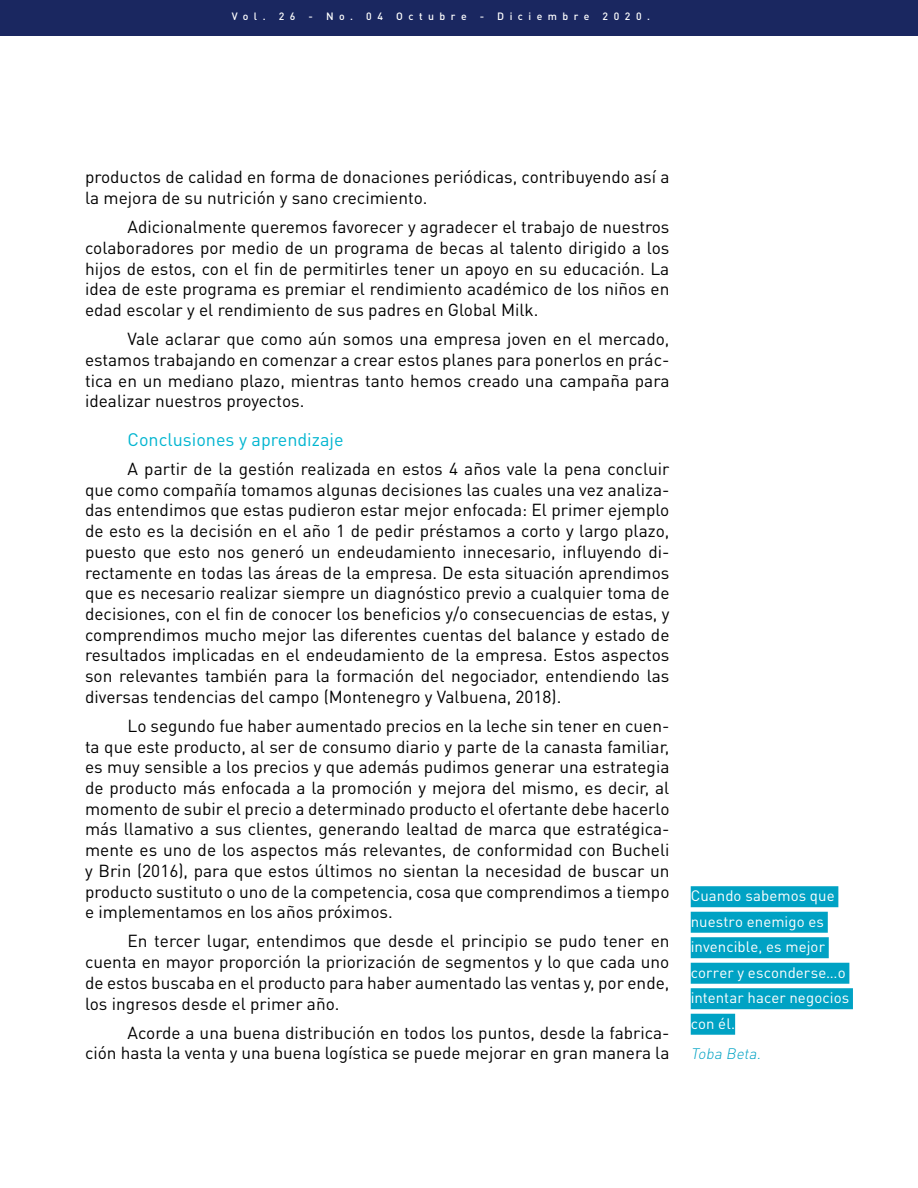
<style>
.page{position:relative;width:918px;height:1188px;background:#fff}
.page>*{position:absolute;margin:0;border:0;box-sizing:border-box;transform-origin:0 0}
.t1{font:18px "DIN Pro";color:#00b5d0}
.t2{font:17.25px/20.7px "DIN Pro";color:#000;text-align:justify}
.t3{font:15px/25.5px "DIN Pro";letter-spacing:.005em;color:#fff}
.t4{font:italic 300 15px "DIN Pro";color:#00a2c4}
.t5{font:500 10.5px "DIN Pro";letter-spacing:.525em;color:#fff}
</style>
<div class="page">
<div style="left:0;top:0;width:918px;height:36px;background:#1a2760"></div>
<div style="left:691px;top:886px;width:147px;height:21px;background:#00a2c4"></div>
<div style="left:691px;top:912px;width:137px;height:21px;background:#00a2c4"></div>
<div style="left:691px;top:937px;width:138px;height:21px;background:#00a2c4"></div>
<div style="left:691px;top:963px;width:158px;height:21px;background:#00a2c4"></div>
<div style="left:691px;top:988px;width:162px;height:21px;background:#00a2c4"></div>
<div style="left:691px;top:1014px;width:44px;height:21px;background:#00a2c4"></div>
<p class="t5" style="left:232px;top:9px;width:420px">Vol. 26 - No. 04 Octubre - Diciembre 2020.</p>
<p class="t2" style="left:85px;top:166px;width:586px">productos de calidad en forma de donaciones periódicas, contribuyendo así a la mejora de su nutrición y sano crecimiento.</p>
<p class="t2" style="left:85px;top:216px;width:586px;text-indent:43px">Adicionalmente queremos favorecer y agradecer el trabajo de nuestros colaboradores por medio de un programa de becas al talento dirigido a los hijos de estos, con el fin de permitirles tener un apoyo en su educación. La idea de este programa es premiar el rendimiento académico de los niños en edad escolar y el rendimiento de sus padres en Global Milk.</p>
<p class="t2" style="left:85px;top:328px;width:586px;text-indent:43px">Vale aclarar que como aún somos una empresa joven en el mercado, estamos trabajando en comenzar a crear estos planes para ponerlos en prác&shy;tica en un mediano plazo, mientras tanto hemos creado una campaña para idealizar nuestros proyectos.</p>
<p class="t1" style="left:128px;top:427px;width:218px">Conclusiones y aprendizaje</p>
<p class="t2" style="left:85px;top:458px;width:586px;text-indent:43px">A partir de la gestión realizada en estos 4 años vale la pena concluir que como compañía tomamos algunas decisiones las cuales una vez analiza&shy;das entendimos que estas pudieron estar mejor enfocada: El primer ejemplo de esto es la decisión en el año 1 de pedir préstamos a corto y largo plazo, puesto que esto nos generó un endeudamiento innecesario, influyendo di&shy;rectamente en todas las áreas de la empresa. De esta situación aprendimos que es necesario realizar siempre un diagnóstico previo a cualquier toma de decisiones, con el fin de conocer los beneficios y/o consecuencias de estas, y comprendimos mucho mejor las diferentes cuentas del balance y estado de resultados implicadas en el endeudamiento de la empresa. Estos aspectos son relevantes también para la formación del negociador, entendiendo las diversas tendencias del campo (Montenegro y Valbuena, 2018).</p>
<p class="t2" style="left:85px;top:715px;width:586px;text-indent:43px">Lo segundo fue haber aumentado precios en la leche sin tener en cuen&shy;ta que este producto, al ser de consumo diario y parte de la canasta familiar, es muy sensible a los precios y que además pudimos generar una estrategia de producto más enfocada a la promoción y mejora del mismo, es decir, al momento de subir el precio a determinado producto el ofertante debe hacerlo más llamativo a sus clientes, generando lealtad de marca que estratégica&shy;mente es uno de los aspectos más relevantes, de conformidad con Bucheli y Brin (2016), para que estos últimos no sientan la necesidad de buscar un producto sustituto o uno de la competencia, cosa que comprendimos a tiempo e implementamos en los años próximos.</p>
<p class="t2" style="left:85px;top:930px;width:586px;text-indent:43px">En tercer lugar, entendimos que desde el principio se pudo tener en cuenta en mayor proporción la priorización de segmentos y lo que cada uno de estos buscaba en el producto para haber aumentado las ventas y, por ende, los ingresos desde el primer año.</p>
<p class="t2" style="left:85px;top:1022px;width:586px;text-align:right">Acorde a una buena distribución en todos los puntos, desde la fabrica-<br>ción hasta la venta y una buena logística se puede mejorar en gran manera la</p>
<p class="t3" style="left:691px;top:882px;width:160px">Cuando sabemos que nuestro enemigo es invencible, es mejor correr y esconderse…o intentar hacer negocios con él.</p>
<p class="t4" style="left:691px;top:1044px;width:75px">Toba Beta.</p>
</div>
